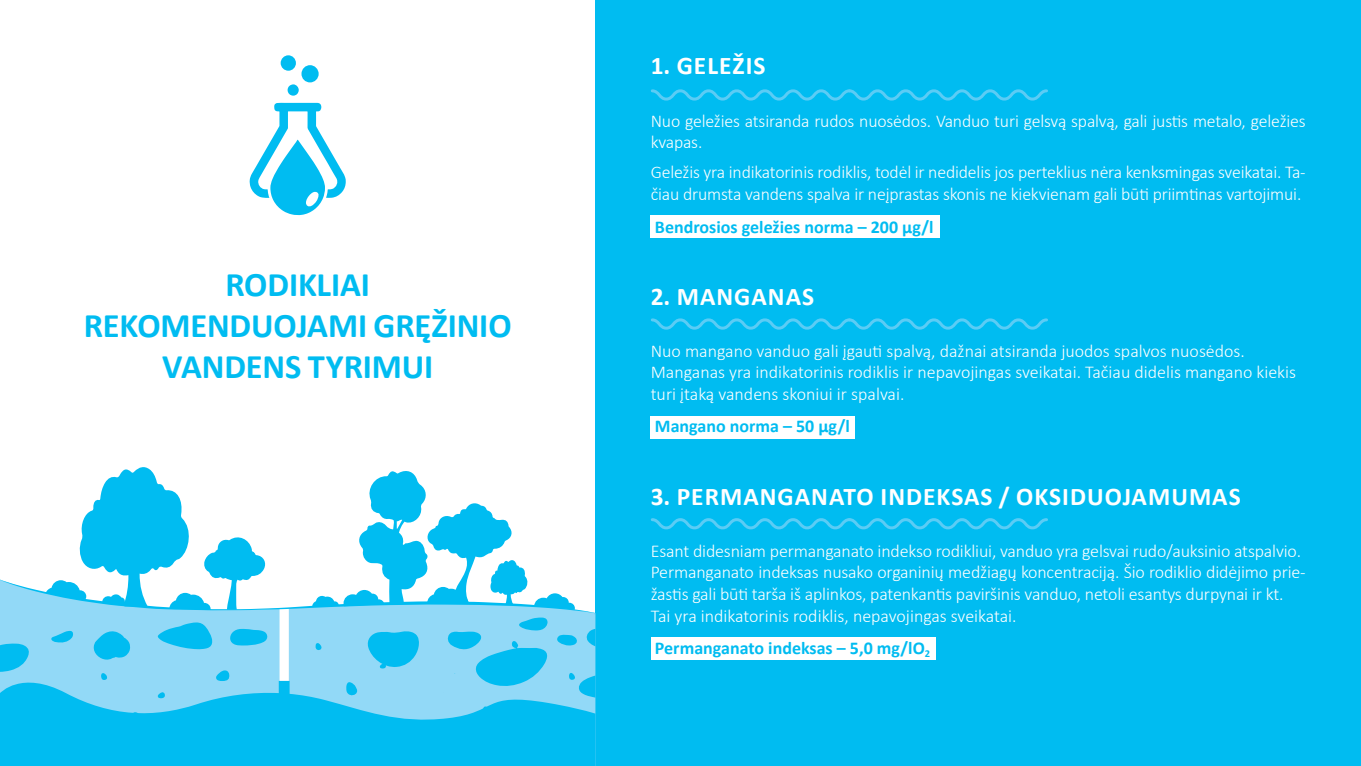
<style>
.page{position:relative;width:1361px;height:766px;background:#fff}
.page>*{position:absolute;margin:0;border:0;box-sizing:border-box;transform-origin:0 0}
.t1{font:700 34.5px/41.4px "Calibri";letter-spacing:-.005em;color:#00bcf1;text-align:center}
.t2{font:700 25.5px "Calibri";letter-spacing:.04em;color:#fff}
.t3{font:300 18px/21.6px "Calibri";letter-spacing:-.01em;color:#fff}
.t4{font:700 18px "Calibri";color:#00bcf1}
</style>
<div class="page">
<div style="left:595px;top:0;width:766px;height:765px;background:#00bcf1"></div>
<div style="left:651px;top:636px;width:284px;height:23px;background:#fff"></div>
<div style="left:651px;top:415px;width:204px;height:23px;background:#fff"></div>
<div style="left:651px;top:215px;width:289px;height:23px;background:#fff"></div>
<svg style="left:0;top:698px;width:595px;height:67px;background:#10bff1"></svg>
<svg style="left:0;top:467px;width:595px;height:231px"></svg>
<svg style="left:249px;top:103px;width:97px;height:112px"></svg>
<div style="left:301px;top:65px;width:18px;height:17px;background:#00bcf1;border-radius:50%"></div>
<div style="left:281px;top:55px;width:15px;height:16px;background:#00bcf1;border-radius:50%"></div>
<div style="left:287px;top:84px;width:12px;height:12px;background:#00bcf1;border-radius:50%"></div>
<svg style="left:650px;top:89px;width:398px;height:12px"></svg>
<svg style="left:651px;top:318px;width:397px;height:12px"></svg>
<svg style="left:650px;top:518px;width:398px;height:12px"></svg>
<h1 class="t1" style="left:84px;top:263px;width:429px">RODIKLIAI<br>REKOMENDUOJAMI GRĘŽINIO<br>VANDENS TYRIMUI</h1>
<h2 class="t2" style="left:651px;top:48px;width:116px">1. GELEŽIS</h2>
<p class="t3" style="left:651px;top:110px;width:656px">Nuo geležies atsiranda rudos nuosėdos. Vanduo turi gelsvą spalvą, gali justis metalo, geležies kvapas.</p>
<p class="t3" style="left:651px;top:161px;width:656px">Geležis yra indikatorinis rodiklis, todėl ir nedidelis jos perteklius nėra kenksmingas sveikatai. Ta&shy;čiau drumsta vandens spalva ir neįprastas skonis ne kiekvienam gali būti priimtinas vartojimui.</p>
<p class="t4" style="left:655px;top:214px;width:280px">Bendrosios geležies norma – 200 µg/l</p>
<h2 class="t2" style="left:651px;top:278px;width:165px">2. MANGANAS</h2>
<p class="t3" style="left:651px;top:340px;width:647px">Nuo mangano vanduo gali įgauti spalvą, dažnai atsiranda juodos spalvos nuosėdos.<br>Manganas yra indikatorinis rodiklis ir nepavojingas sveikatai. Tačiau didelis mangano kiekis turi įtaką vandens skoniui ir spalvai.</p>
<p class="t4" style="left:655px;top:413px;width:196px">Mangano norma – 50 µg/l</p>
<h2 class="t2" style="left:651px;top:478px;width:591px">3. PERMANGANATO INDEKSAS / OKSIDUOJAMUMAS</h2>
<p class="t3" style="left:651px;top:539px;width:656px">Esant didesniam permanganato indekso rodikliui, vanduo yra gelsvai rudo/auksinio atspalvio.<br>Permanganato indeksas nusako organinių medžiagų koncentraciją. Šio rodiklio didėjimo prie&shy;žastis gali būti tarša iš aplinkos, patenkantis paviršinis vanduo, netoli esantys durpynai ir kt.<br>Tai yra indikatorinis rodiklis, nepavojingas sveikatai.</p>
<p class="t4" style="left:655px;top:635px;width:277px">Permanganato indeksas – 5,0 mg/lO<sub>2</sub></p>
</div>
